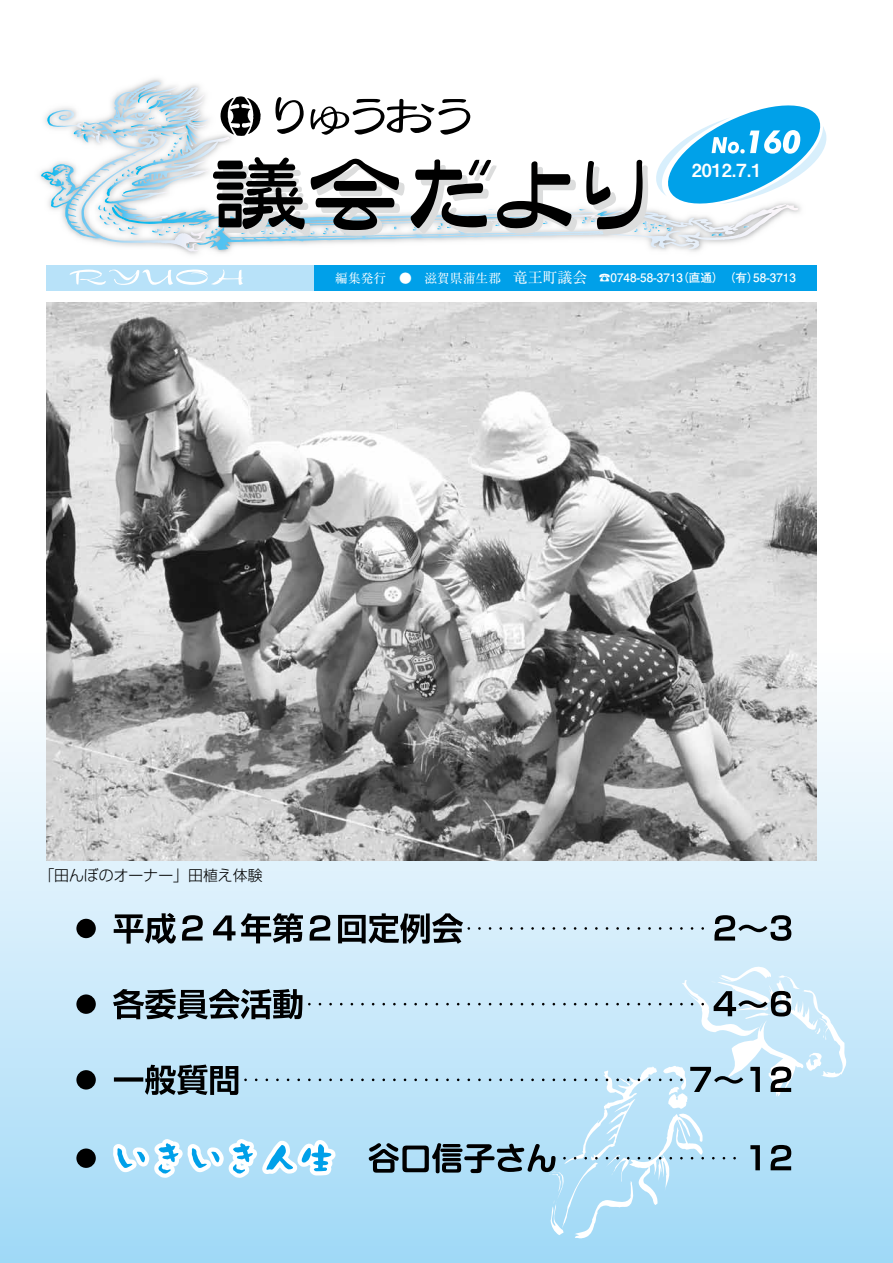
<style>
.page{position:relative;width:893px;height:1263px;background:#fff}
.page>*{position:absolute;margin:0;border:0;box-sizing:border-box;transform-origin:0 0}
.t1{font:18px "Midashi Go Pro MB31";color:#fff}
.t2{font:300 14.85px "Shin Go Pro";color:#000}
.t3{font:14.85px "Ryumin Pro";color:#fff}
.t4{font:12.75px "Ryumin Pro";color:#fff}
.t5{font:700 11.7px "Futo Go B101 Pro";color:#fff}
</style>
<div class="page">
<div style="left:0;top:642px;width:893px;height:621px;background:linear-gradient(to bottom,#fffdfd,#a2daf7)"></div>
<img style="left:47px;top:303px;width:769px;height:557px">
<svg style="left:76px;top:913px;width:715px;height:31px"></svg>
<svg style="left:76px;top:963px;width:771px;height:300px"></svg>
<div style="left:47px;top:265px;width:267px;height:26px;background:#b8e2f9"></div>
<div style="left:314px;top:265px;width:502px;height:26px;background:#00a0e9"></div>
<svg style="left:70px;top:269px;width:173px;height:16px"></svg>
<svg style="left:41px;top:82px;width:785px;height:165px"></svg>
<h1 class="t1" style="left:692px;top:156px;width:71px">2012.7.1</h1>
<p class="t4" style="left:335px;top:268px;width:167px">編集発行　●　滋賀県蒲生郡</p>
<p class="t3" style="left:513px;top:266px;width:76px">竜王町議会</p>
<p class="t5" style="left:677px;top:268px;width:83px">（直通）（有(</p>
<p class="t5" style="left:599px;top:268px;width:86px">☎0748-58-3713</p>
<p class="t5" style="left:753px;top:268px;width:44px">58-3713</p>
<p class="t2" style="left:39px;top:863px;width:225px">「田んぼのオーナー」田植え体験</p>
</div>
